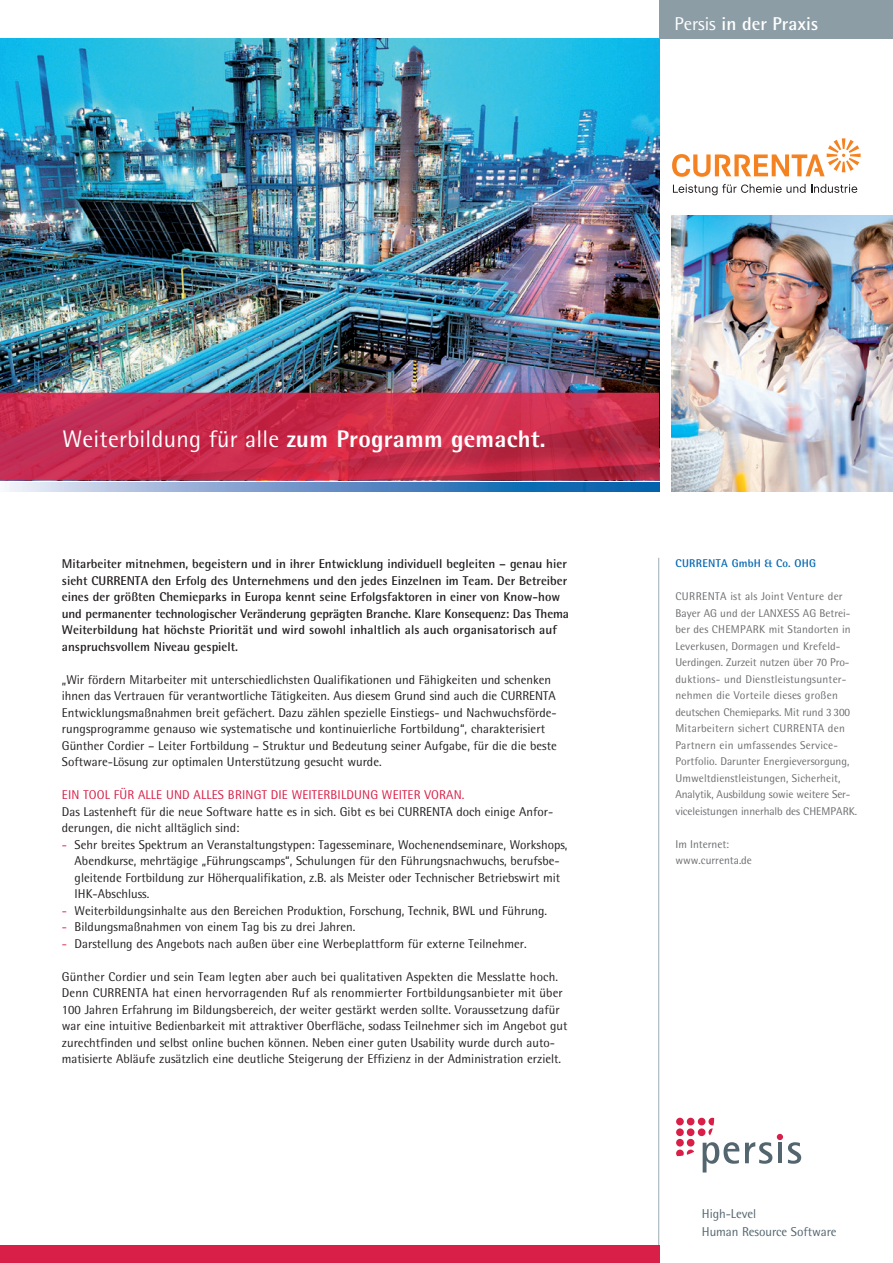
<style>
.page{position:relative;width:893px;height:1263px;background:#fff}
.page>*{position:absolute;margin:0;border:0;box-sizing:border-box;transform-origin:0 0}
.t1{font:24px "AT Rotis Semi Sans";letter-spacing:.01em;color:#fff}
.t2{font:700 18.6px "AT Rotis Semi Sans";color:#fff}
.t3{font:12.9px/17.4px "AT Rotis Semi Sans";letter-spacing:-.005em;color:#53656e}
.t4{font:12.75px/16.5px "AT Rotis Semi Sans";color:#231f20}
.t5{font:700 12.75px/16.5px "AT Rotis Semi Sans";color:#231f20}
.t6{font:12.75px "AT Rotis Semi Sans";letter-spacing:.015em;color:#d91e47}
.t7{font:11.25px/16.5px "AT Rotis Semi Sans";letter-spacing:.01em;color:#6c6d70}
.t8{font:700 11.25px "AT Rotis Semi Sans";letter-spacing:.03em;color:#0166b3}
.s1{font-weight:400}
.s2{font-weight:800}
.s3{color:#d91e47}
</style>
<div class="page">
<img style="left:0;top:38px;width:659px;height:355px">
<svg style="left:703px;top:1142px;width:36px;height:30px"></svg>
<svg style="left:745px;top:1134px;width:56px;height:30px"></svg>
<div style="left:676px;top:1118px;width:8px;height:7px;background:#d91e47;border-radius:50%"></div>
<div style="left:676px;top:1128px;width:8px;height:8px;background:#d91e47;border-radius:50%"></div>
<div style="left:687px;top:1118px;width:7px;height:7px;background:#d91e47;border-radius:50%"></div>
<div style="left:687px;top:1128px;width:7px;height:8px;background:#d91e47;border-radius:50%"></div>
<div style="left:698px;top:1118px;width:7px;height:7px;background:#d91e47;border-radius:50%"></div>
<div style="left:698px;top:1128px;width:7px;height:8px;background:#d91e47;border-radius:50%"></div>
<div style="left:676px;top:1139px;width:8px;height:7px;background:#d91e47;border-radius:50%"></div>
<div style="left:687px;top:1139px;width:7px;height:7px;background:#d91e47;border-radius:50%"></div>
<svg style="left:708px;top:1118px;width:6px;height:17px"></svg>
<svg style="left:676px;top:1149px;width:18px;height:7px"></svg>
<svg style="left:6px;top:483px;width:653px;height:8px;background:#6696c9"></svg>
<hr style="left:658px;top:558px;width:1px;height:705px;background:#9dacb5">
<img style="left:0;top:393px;width:659px;height:87px">
<div style="left:0;top:1246px;width:659px;height:17px;background:#d91e47"></div>
<div style="left:659px;top:0;width:234px;height:38px;background:#8d9da6"></div>
<img style="left:672px;top:215px;width:221px;height:276px">
<svg style="left:672px;top:138px;width:189px;height:39px"></svg>
<svg style="left:673px;top:184px;width:132px;height:11px"></svg>
<svg style="left:811px;top:184px;width:46px;height:9px"></svg>
<h2 class="t2" style="left:674px;top:12px;width:146px"><span class="s1">Persis</span> in der Praxis</h2>
<h1 class="t1" style="left:63px;top:424px;width:485px">Weiterbildung für alle <span class="s2">zum Programm gemacht.</span></h1>
<p class="t5" style="left:62px;top:555px;width:509px">Mitarbeiter mitnehmen, begeistern und in ihrer Entwicklung individuell begleiten – genau hier sieht CURRENTA den Erfolg des Unternehmens und den jedes Einzelnen im Team. Der Betreiber eines der größten Chemieparks in Europa kennt seine Erfolgsfaktoren in einer von Know-how und permanenter technologischer Veränderung geprägten Branche. Klare Konsequenz: Das Thema Weiterbildung hat höchste Priorität und wird sowohl inhaltlich als auch organisatorisch auf anspruchsvollem Niveau gespielt.</p>
<p class="t4" style="left:62px;top:671px;width:496px">„Wir fördern Mitarbeiter mit unterschiedlichsten Qualifikationen und Fähigkeiten und schenken ihnen das Vertrauen für verantwortliche Tätigkeiten. Aus diesem Grund sind auch die CURRENTA Entwicklungsmaßnahmen breit gefächert. Dazu zählen spezielle Einstiegs- und Nachwuchsförde&shy;rungsprogramme genauso wie systematische und kontinuierliche Fortbildung“, charakterisiert Günther Cordier – Leiter Fortbildung – Struktur und Bedeutung seiner Aufgabe, für die die beste Software-Lösung zur optimalen Unterstützung gesucht wurde.</p>
<p class="t6" style="left:62px;top:787px;width:404px">EIN TOOL FÜR ALLE UND ALLES BRINGT DIE WEITERBILDUNG WEITER VORAN.</p>
<p class="t4" style="left:62px;top:803px;width:493px">Das Lastenheft für die neue Software hatte es in sich. Gibt es bei CURRENTA doch einige Anfor&shy;derungen, die nicht alltäglich sind:</p>
<p class="t4" style="left:75px;top:836px;width:494px;text-indent:-13px"><span class="s3">-</span> Sehr breites Spektrum an Veranstaltungstypen: Tagesseminare, Wochenendseminare, Workshops, Abendkurse, mehrtägige „Führungscamps“, Schulungen für den Führungsnachwuchs, berufsbe&shy;gleitende Fortbildung zur Höherqualifikation, z.B. als Meister oder Technischer Betriebswirt mit IHK-Abschluss.</p>
<p class="t4" style="left:62px;top:902px;width:487px"><span class="s3">-</span> Weiterbildungsinhalte aus den Bereichen Produktion, Forschung, Technik, BWL und Führung.</p>
<p class="t4" style="left:62px;top:918px;width:295px"><span class="s3">-</span> Bildungsmaßnahmen von einem Tag bis zu drei Jahren.</p>
<p class="t4" style="left:62px;top:935px;width:466px"><span class="s3">-</span> Darstellung des Angebots nach außen über eine Werbeplattform für externe Teilnehmer.</p>
<p class="t4" style="left:62px;top:968px;width:507px">Günther Cordier und sein Team legten aber auch bei qualitativen Aspekten die Messlatte hoch.<br>Denn CURRENTA hat einen hervorragenden Ruf als renommierter Fortbildungsanbieter mit über 100 Jahren Erfahrung im Bildungsbereich, der weiter gestärkt werden sollte. Voraussetzung dafür war eine intuitive Bedienbarkeit mit attraktiver Oberfläche, sodass Teilnehmer sich im Angebot gut zurechtfinden und selbst online buchen können. Neben einer guten Usability wurde durch auto&shy;matisierte Abläufe zusätzlich eine deutliche Steigerung der Effizienz in der Administration erzielt.</p>
<p class="t8" style="left:675px;top:556px;width:142px">CURRENTA GmbH &amp; Co. OHG</p>
<p class="t7" style="left:675px;top:588px;width:183px">CURRENTA ist als Joint Venture der Bayer AG und der LANXESS AG Betrei&shy;ber des CHEMPARK mit Standorten in Leverkusen, Dormagen und Krefeld-Uerdingen. Zurzeit nutzen über 70 Pro&shy;duktions- und Dienstleistungsunter&shy;nehmen die Vorteile dieses großen deutschen Chemieparks. Mit rund 3 300<br>Mitarbeitern sichert CURRENTA den Partnern ein umfassendes Service-Portfolio. Darunter Energieversorgung, Umweltdienstleistungen, Sicherheit, Analytik, Ausbildung sowie weitere Ser&shy;viceleistungen innerhalb des CHEMPARK.</p>
<p class="t7" style="left:675px;top:835px;width:78px">Im Internet: www.currenta.de</p>
<p class="t3" style="left:702px;top:1205px;width:136px">High-Level<br>Human Resource Software</p>
</div>
